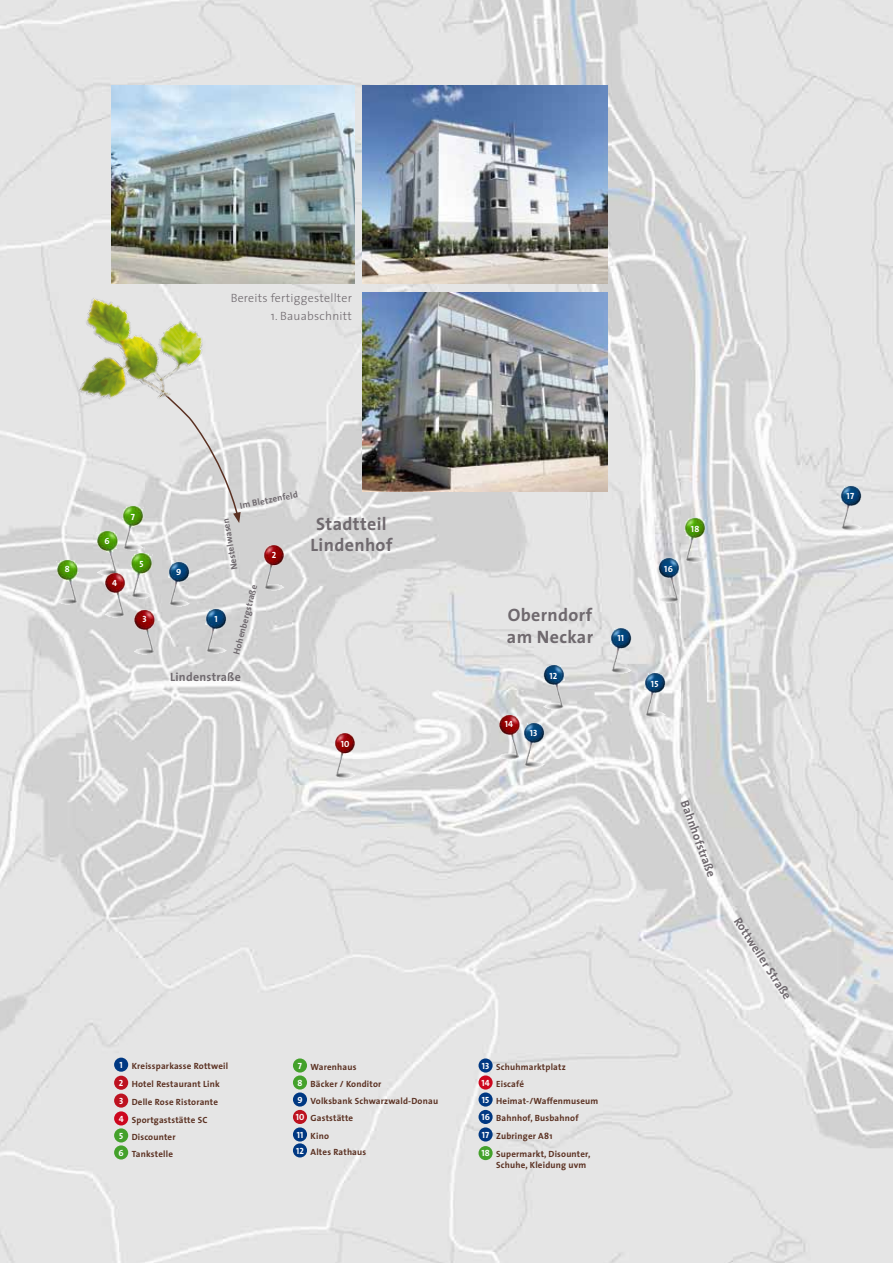
<style>
.page{position:relative;width:893px;height:1263px;background:#fff}
.page>*{position:absolute;margin:0;border:0;box-sizing:border-box;transform-origin:0 0}
.t1{font:700 18px/21.6px "The Sans";letter-spacing:.02em;color:#6f696e}
.t2{font:700 12px "The Sans";letter-spacing:.02em;color:#6f696e}
.t3{font:300 12px "The Sans";letter-spacing:.02em;color:#6f696e}
.t4{font:700 9px/17.2px "The Sans";letter-spacing:.02em;color:#5b3122}
.t5{font:700 9px "The Sans";color:#6f696e}
.t6{font:9px "The Sans Bold Caps";letter-spacing:.02em;color:#fff}
.s1{font-family:"The Sans Bold Caps";font-weight:400;color:#fff}
</style>
<div class="page">
<img style="left:0;top:0;width:893px;height:1263px">
<svg style="left:162px;top:392px;width:79px;height:131px;background:#d9d8d8"></svg>
<img style="left:253px;top:536px;width:37px;height:59px">
<img style="left:324px;top:724px;width:37px;height:59px">
<img style="left:129px;top:603px;width:37px;height:57px">
<img style="left:195px;top:600px;width:39px;height:59px">
<img style="left:45px;top:550px;width:44px;height:59px">
<img style="left:128px;top:544px;width:36px;height:59px">
<img style="left:85px;top:521px;width:43px;height:59px">
<img style="left:634px;top:663px;width:39px;height:60px">
<img style="left:600px;top:619px;width:39px;height:59px">
<img style="left:99px;top:564px;width:37px;height:59px">
<img style="left:112px;top:496px;width:43px;height:60px">
<img style="left:157px;top:552px;width:39px;height:59px">
<img style="left:536px;top:655px;width:39px;height:60px">
<img style="left:512px;top:713px;width:39px;height:60px">
<img style="left:494px;top:705px;width:36px;height:60px">
<img style="left:674px;top:509px;width:43px;height:59px">
<img style="left:651px;top:549px;width:40px;height:59px">
<div style="left:114px;top:1057px;width:14px;height:15px;background:#003882;border-radius:50%"></div>
<div style="left:114px;top:1076px;width:14px;height:14px;background:#bd1220;border-radius:50%"></div>
<div style="left:114px;top:1093px;width:14px;height:15px;background:#bd1220;border-radius:50%"></div>
<div style="left:114px;top:1111px;width:14px;height:14px;background:#cd071e;border-radius:50%"></div>
<div style="left:114px;top:1128px;width:14px;height:14px;background:#44a12b;border-radius:50%"></div>
<div style="left:114px;top:1145px;width:14px;height:14px;background:#44a12b;border-radius:50%"></div>
<div style="left:293px;top:1058px;width:14px;height:14px;background:#44a12b;border-radius:50%"></div>
<div style="left:293px;top:1075px;width:14px;height:14px;background:#44a12b;border-radius:50%"></div>
<div style="left:293px;top:1092px;width:14px;height:14px;background:#003882;border-radius:50%"></div>
<div style="left:293px;top:1110px;width:14px;height:14px;background:#bd1220;border-radius:50%"></div>
<div style="left:293px;top:1127px;width:14px;height:14px;background:#003882;border-radius:50%"></div>
<div style="left:293px;top:1143px;width:14px;height:14px;background:#003882;border-radius:50%"></div>
<div style="left:478px;top:1058px;width:15px;height:14px;background:#003882;border-radius:50%"></div>
<div style="left:478px;top:1075px;width:15px;height:14px;background:#cd071e;border-radius:50%"></div>
<div style="left:478px;top:1092px;width:15px;height:14px;background:#003882;border-radius:50%"></div>
<div style="left:478px;top:1110px;width:15px;height:14px;background:#003882;border-radius:50%"></div>
<div style="left:478px;top:1127px;width:15px;height:14px;background:#003882;border-radius:50%"></div>
<div style="left:478px;top:1146px;width:15px;height:14px;background:#44a12b;border-radius:50%"></div>
<img style="left:829px;top:476px;width:39px;height:59px">
<img style="left:33px;top:258px;width:183px;height:182px">
<img style="left:112px;top:85px;width:242px;height:199px">
<img style="left:363px;top:85px;width:245px;height:198px">
<img style="left:363px;top:293px;width:244px;height:198px">
<h2 class="t3" style="left:231px;top:288px;width:123px">Bereits fertiggestellter</h2>
<h2 class="t3" style="left:271px;top:306px;width:83px">1. Bauabschnitt</h2>
<p class="t6" style="left:65px;top:561px;width:7px">8</p>
<p class="t6" style="left:105px;top:533px;width:7px">6</p>
<p class="t6" style="left:112px;top:575px;width:6px">4</p>
<p class="t6" style="left:131px;top:509px;width:6px">7</p>
<p class="t6" style="left:139px;top:556px;width:6px">5</p>
<p class="t6" style="left:142px;top:612px;width:6px">3</p>
<p class="t6" style="left:176px;top:564px;width:7px">9</p>
<p class="t5" style="left:238px;top:498px;width:60px;rotate:-11deg">Im Bletzenfeld</p>
<p class="t5" style="left:227px;top:571px;width:54px;rotate:-100deg">Nestelwasen</p>
<p class="t5" style="left:229px;top:652px;width:73px;rotate:-75deg">Hohenbergstraße</p>
<p class="t6" style="left:214px;top:612px;width:5px">1</p>
<p class="t6" style="left:272px;top:547px;width:6px">2</p>
<h2 class="t2" style="left:170px;top:667px;width:72px">Lindenstraße</h2>
<h1 class="t1" style="left:310px;top:512px;width:83px;text-align:center">Stadtteil<br>Lindenhof</h1>
<p class="t6" style="left:341px;top:737px;width:10px">10</p>
<p class="t4" style="left:119px;top:1057px;width:111px"><span class="s1">1</span> Kreissparkasse Rottweil<br><span class="s1">2</span> Hotel Restaurant Link<br><span class="s1">3</span> Delle Rose Ristorante<br><span class="s1">4</span> Sportgaststätte SC<br><span class="s1">5</span> Discounter<br><span class="s1">6</span> Tankstelle</p>
<p class="t4" style="left:296px;top:1058px;width:144px"><span class="s1">7</span> Warenhaus<br><span class="s1">8</span> Bäcker / Konditor<br><span class="s1">9</span> Volksbank Schwarzwald-Donau<br><span class="s1">10</span> Gaststätte<br><span class="s1">11</span> Kino</p>
<p class="t4" style="left:296px;top:1143px;width:72px"><span class="s1">12</span> Altes Rathaus</p>
<h1 class="t1" style="left:507px;top:604px;width:88px">Oberndorf am Neckar</h1>
<p class="t6" style="left:505px;top:717px;width:10px">14</p>
<p class="t6" style="left:549px;top:668px;width:9px">12</p>
<p class="t6" style="left:530px;top:725px;width:9px">13</p>
<p class="t6" style="left:617px;top:630px;width:8px">11</p>
<p class="t4" style="left:481px;top:1058px;width:118px"><span class="s1">13</span> Schuhmarktplatz<br><span class="s1">14</span> Eiscafé<br><span class="s1">15</span> Heimat-/Waffenmuseum<br><span class="s1">16</span> Bahnhof, Busbahnof<br><span class="s1">17</span> Zubringer A81</p>
<p class="t4" style="left:496px;top:1148px;width:96px;line-height:10.8px">Supermarkt, Disounter,<br>Schuhe, Kleidung uvm</p>
<p class="t6" style="left:481px;top:1145px;width:10px">18</p>
<p class="t6" style="left:664px;top:562px;width:10px">16</p>
<p class="t6" style="left:691px;top:521px;width:10px">18</p>
<p class="t6" style="left:651px;top:676px;width:9px">15</p>
<h2 class="t2" style="left:694px;top:797px;width:82px;rotate:70deg">Bahnhofstraße</h2>
<h2 class="t2" style="left:745px;top:913px;width:97px;rotate:57deg">Rottweiler Straße</h2>
<p class="t6" style="left:847px;top:488px;width:9px">17</p>
</div>
